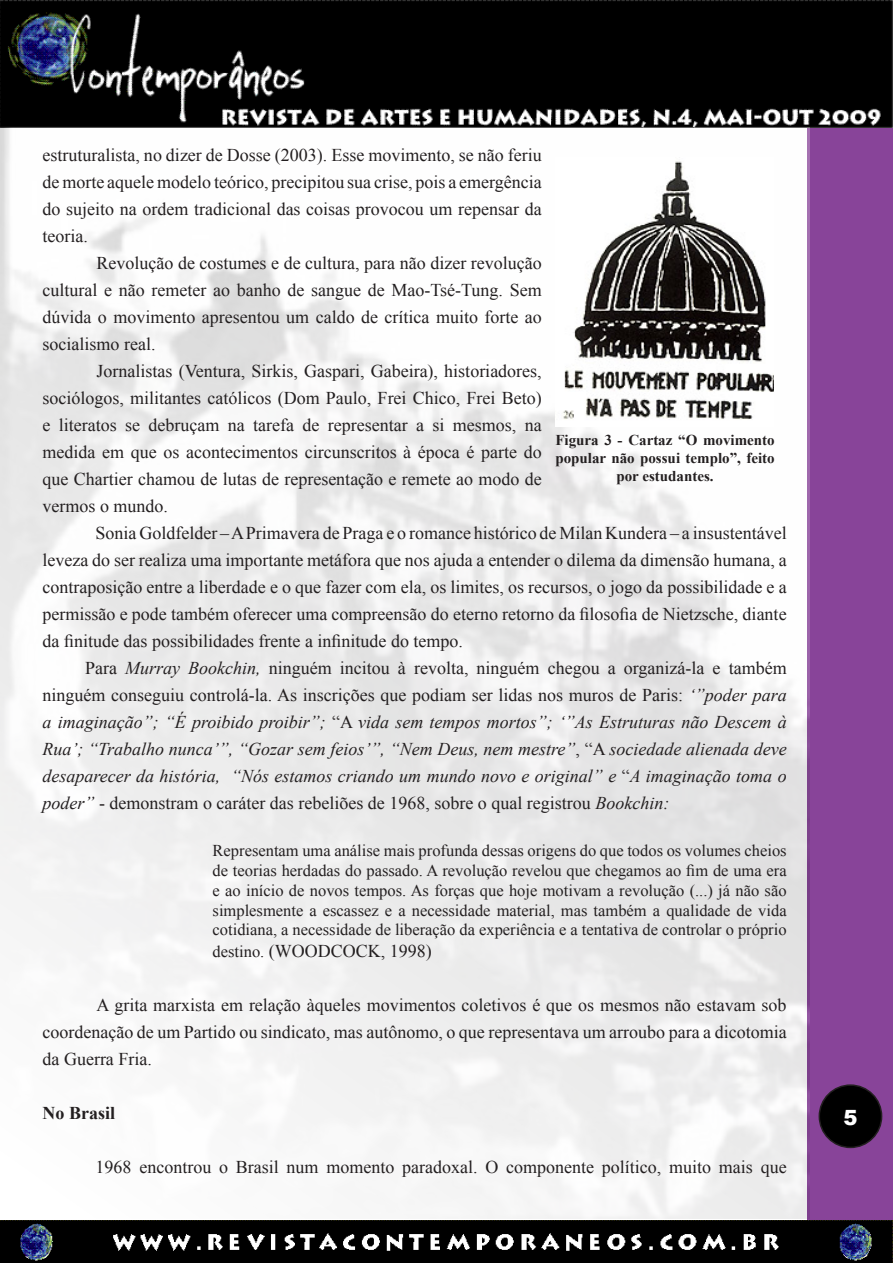
<style>
.page{position:relative;width:893px;height:1263px;background:#fff}
.page>*{position:absolute;margin:0;border:0;box-sizing:border-box;transform-origin:0 0}
.t1{font:900 21px "Arial";color:#fff}
.t2{font:18px/27px "Times New Roman";color:#231f20;text-align:justify}
.t3{font:italic 18px/27px "Times New Roman";color:#231f20;text-align:justify}
.t4{font:700 18px "Times New Roman";color:#231f20}
.t5{font:16.5px/19.8px "Times New Roman";color:#231f20;text-align:justify}
.t6{font:700 15px/18px "Times New Roman";color:#231f20;text-align:center}
.s1{font-style:normal}
.s2{font-size:16.5px}
</style>
<div class="page">
<div style="left:808px;top:116px;width:85px;height:1111px;background:#849"></div>
<img style="left:0;top:1220px;width:893px;height:43px">
<div style="left:819px;top:1085px;width:63px;height:62px;background:#000;border-radius:50%"></div>
<div style="left:819px;top:1084px;width:63px;height:64px;border:2px solid #231f20;border-radius:50%"></div>
<img style="left:0;top:0;width:893px;height:128px">
<img style="left:0;top:128px;width:810px;height:1091px">
<img style="left:555px;top:158px;width:219px;height:268px">
<p class="t2" style="left:43px;top:141px;width:501px">estruturalista, no dizer de Dosse (2003). Esse movimento, se não feriu de morte aquele modelo teórico, precipitou sua crise, pois a emergência do sujeito na ordem tradicional das coisas provocou um repensar da teoria.</p>
<p class="t2" style="left:43px;top:249px;width:501px;text-indent:54px">Revolução de costumes e de cultura, para não dizer revolução cultural e não remeter ao banho de sangue de Mao-Tsé-Tung. Sem dúvida o movimento apresentou um caldo de crítica muito forte ao socialismo real.</p>
<p class="t2" style="left:43px;top:357px;width:501px;text-indent:54px">Jornalistas (Ventura, Sirkis, Gaspari, Gabeira), historiadores, sociólogos, militantes católicos (Dom Paulo, Frei Chico, Frei Beto) e literatos se debruçam na tarefa de representar a si mesmos, na medida em que os acontecimentos circunscritos à época é parte do que Chartier chamou de lutas de representação e remete ao modo de vermos o mundo.</p>
<p class="t2" style="left:43px;top:519px;width:746px;text-indent:53px">Sonia Goldfelder – A Primavera de Praga e o romance histórico de Milan Kundera – a insustentável leveza do ser realiza uma importante metáfora que nos ajuda a entender o dilema da dimensão humana, a contraposição entre a liberdade e o que fazer com ela, os limites, os recursos, o jogo da possibilidade e a permissão e pode também oferecer uma compreensão do eterno retorno da filosofia de Nietzsche, diante da finitude das possibilidades frente a infinitude do tempo.</p>
<p class="t3" style="left:43px;top:654px;width:746px;text-indent:43px"><span class="s1">Para</span> Murray Bookchin, <span class="s1">ninguém incitou à revolta, ninguém chegou a organizá-la e também ninguém conseguiu controlá-la. As inscrições que podiam ser lidas nos muros de Paris:</span> ‘”poder para a imaginação”; “É proibido proibir”; <span class="s1">“A</span> vida sem tempos mortos”; ‘”As Estruturas não Descem à Rua’; “Trabalho nunca’”, “Gozar sem feios’”, “Nem Deus, nem mestre”<span class="s1">, “A</span> sociedade alienada deve desaparecer da história, “Nós estamos criando um mundo novo e original” e <span class="s1">“</span>A imaginação toma o poder” <span class="s1">- demonstram o caráter das rebeliões de 1968, sobre o qual registrou</span> Bookchin:</p>
<p class="t5" style="left:213px;top:840px;width:576px">Representam uma análise mais profunda dessas origens do que todos os volumes cheios de teorias herdadas do passado. A revolução revelou que chegamos ao fim de uma era e ao início de novos tempos. As forças que hoje motivam a revolução (...) já não são simplesmente a escassez e a necessidade material, mas também a qualidade de vida cotidiana, a necessidade de liberação da experiência e a tentativa de controlar o próprio</p>
<p class="t2" style="left:213px;top:937px;width:221px"><span class="s2">destino.</span> (WOODCOCK, 1998)</p>
<p class="t2" style="left:43px;top:991px;width:746px;text-indent:54px">A grita marxista em relação àqueles movimentos coletivos é que os mesmos não estavam sob coordenação de um Partido ou sindicato, mas autônomo, o que representava um arroubo para a dicotomia da Guerra Fria.</p>
<p class="t6" style="left:555px;top:431px;width:221px">Figura 3 - Cartaz “O movimento popular não possui templo”, feito por estudantes.</p>
<p class="t4" style="left:43px;top:1100px;width:74px">No Brasil</p>
<p class="t2" style="left:96px;top:1153px;width:692px">1968 encontrou o Brasil num momento paradoxal. O componente político, muito mais que</p>
<p class="t1" style="left:843px;top:1102px;width:16px">5</p>
</div>
